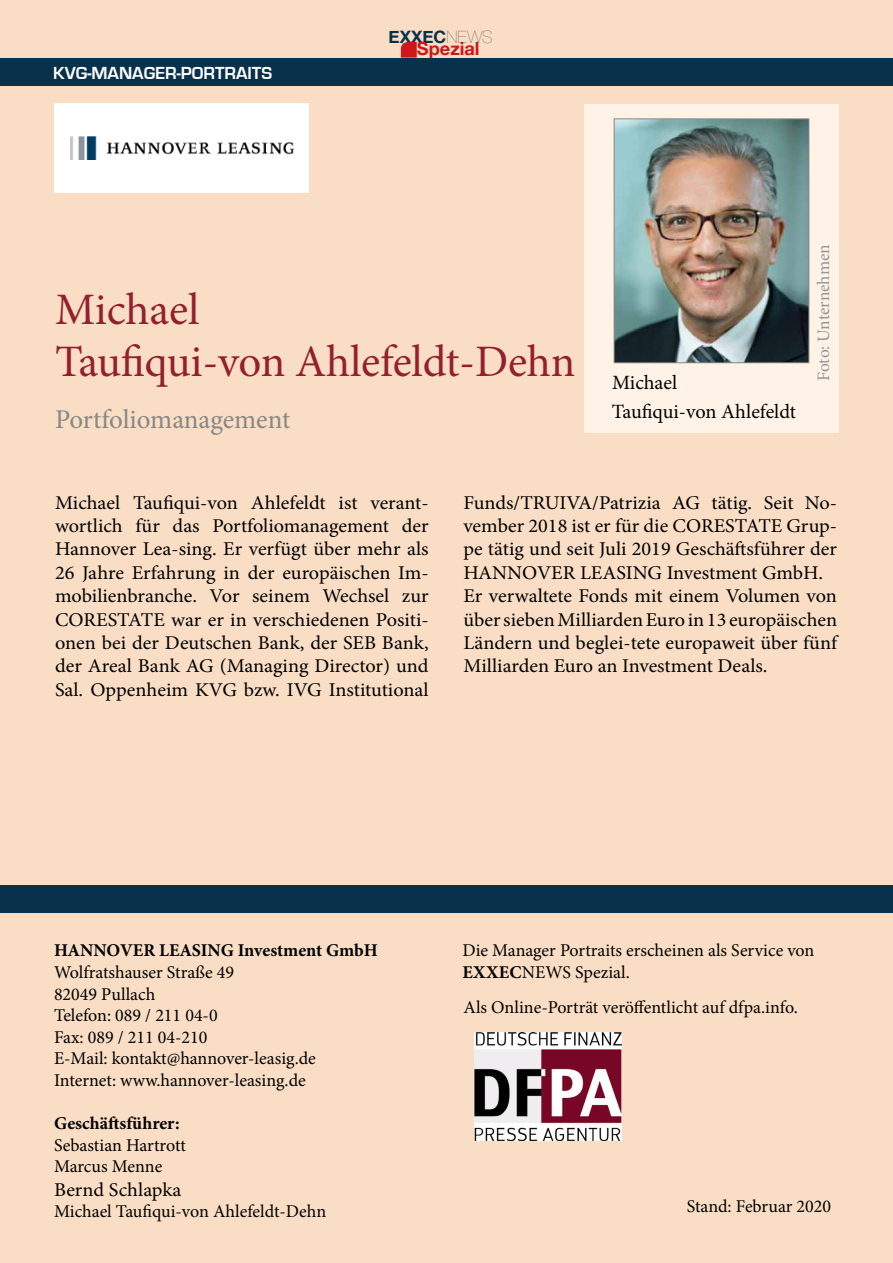
<style>
.page{position:relative;width:893px;height:1263px;background:#f9ddc4}
.page>*{position:absolute;margin:0;border:0;box-sizing:border-box;transform-origin:0 0}
.t1{font:45px/52.2px "Minion Pro";letter-spacing:-.005em;color:#931f2f}
.t2{font:27px "Minion Pro";letter-spacing:-.005em;color:#878787}
.t3{font:20.25px/29px "Minion Pro";letter-spacing:-.005em;color:#000}
.t4{font:19.5px/23.4px "Minion Pro";color:#000;text-align:justify;scale:1.04 1}
.t5{font:700 18.15px "Helvetica Neue";color:#cd171a}
.t6{font:18px/21.6px "Minion Pro";color:#000}
.t7{font:700 18px "Minion Pro";letter-spacing:-.005em;color:#000}
.t8{font:700 18px "Eurostile";color:#fff}
.t9{font:17.4px "Minion Pro";letter-spacing:-.005em;color:#949494}
.t10{font:700 17.1px "Helvetica Neue";color:#08314c}
.s1{font-weight:200;color:#575756}
.s2{font-weight:700}
</style>
<div class="page">
<div style="left:0;top:58px;width:893px;height:28px;background:#08314c"></div>
<svg style="left:401px;top:42px;width:16px;height:16px"></svg>
<div style="left:584px;top:104px;width:255px;height:329px;background:#fff3e7"></div>
<img style="left:616px;top:121px;width:191px;height:240px">
<div style="left:614px;top:119px;width:195px;height:244px;border:1px solid #878787"></div>
<img style="left:474px;top:1033px;width:147px;height:108px">
<div style="left:0;top:885px;width:893px;height:28px;background:#08314c"></div>
<div style="left:54px;top:103px;width:255px;height:89px;background:#fff"></div>
<img style="left:70px;top:136px;width:223px;height:23px">
<p class="t8" style="left:53px;top:63px;width:221px">KVG-MANAGER-PORTRAITS</p>
<p class="t10" style="left:389px;top:24px;width:106px">EXXEC<span class="s1">NEWS</span></p>
<p class="t5" style="left:417px;top:34px;width:64px">Spezial</p>
<h1 class="t1" style="left:55px;top:284px;width:522px">Michael<br>Taufiqui-von Ahlefeldt-Dehn</h1>
<h2 class="t2" style="left:55px;top:402px;width:237px">Portfoliomanagement</h2>
<p class="t3" style="left:612px;top:369px;width:186px">Michael<br>Taufiqui-von Ahlefeldt</p>
<p class="t9" style="left:812px;top:381px;width:138px;rotate:-90deg">Foto: Unternehmen</p>
<p class="t4" style="left:55px;top:491px;width:361px">Michael Taufiqui-von Ahlefeldt ist verant&shy;wortlich für das Portfoliomanagement der Hannover Lea-sing. Er verfügt über mehr als 26 Jahre Erfahrung in der europäischen Im&shy;mobilienbranche. Vor seinem Wechsel zur CORESTATE war er in verschiedenen Positi&shy;onen bei der Deutschen Bank, der SEB Bank, der Areal Bank AG (Managing Director) und Sal. Oppenheim KVG bzw. IVG Institutional</p>
<p class="t4" style="left:463px;top:491px;width:361px;text-align:left">Funds/TRUIVA/Patrizia AG tätig. Seit No&shy;vember 2018 ist er für die CORESTATE Grup&shy;pe tätig und seit Juli 2019 Geschäftsführer der HANNOVER LEASING Investment GmbH.<br>Er verwaltete Fonds mit einem Volumen von über sieben Milliarden Euro in 13 europäischen Ländern und beglei-tete europaweit über fünf Milliarden Euro an Investment Deals.</p>
<p class="t6" style="left:462px;top:940px;width:353px">Die Manager Portraits erscheinen als Service von<br><span class="s2">EXXEC</span>NEWS Spezial.</p>
<p class="t7" style="left:54px;top:938px;width:325px">HANNOVER LEASING Investment GmbH</p>
<p class="t6" style="left:54px;top:961px;width:263px">Wolfratshauser Straße 49<br>82049 Pullach<br>Telefon: 089 / 211 04-0<br>Fax: 089 / 211 04-210<br>E-Mail: kontakt@hannover-leasig.de<br>Internet: www.hannover-leasing.de</p>
<p class="t7" style="left:54px;top:1111px;width:127px">Geschäftsführer:</p>
<p class="t6" style="left:54px;top:1134px;width:133px">Sebastian Hartrott<br>Marcus Menne</p>
<p class="t4" style="left:54px;top:1178px;width:124px">Bernd Schlapka</p>
<p class="t6" style="left:54px;top:1201px;width:274px">Michael Taufiqui-von Ahlefeldt-Dehn</p>
<p class="t6" style="left:687px;top:1196px;width:146px">Stand: Februar 2020</p>
<p class="t6" style="left:463px;top:997px;width:336px">Als Online-Porträt veröffentlicht auf dfpa.info.</p>
</div>
